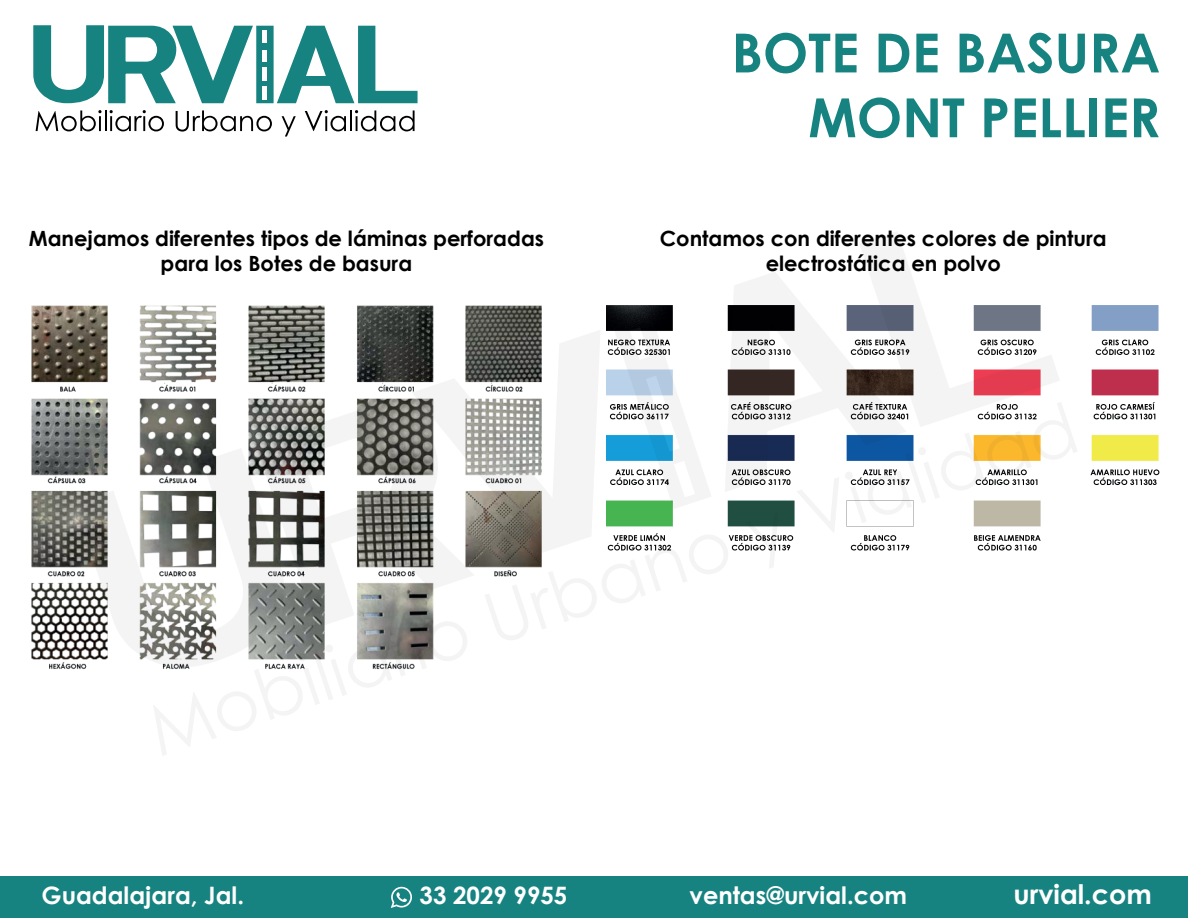
<style>
.page{position:relative;width:1188px;height:918px;background:#fff}
.page>*{position:absolute;margin:0;border:0;box-sizing:border-box;transform-origin:0 0}
.t1{font:700 54px/64.8px "Century Gothic";color:#168381;text-align:right}
.t2{font:700 27px "Century Gothic";color:#fff}
.t3{font:700 24px "Century Gothic";color:#fff}
.t4{font:700 21px/25.2px "Century Gothic";color:#000001;text-align:center}
</style>
<div class="page">
<img style="left:31px;top:305px;width:122px;height:364px">
<img style="left:1090px;top:305px;width:70px;height:180px">
<div style="left:0;top:876px;width:1188px;height:42px;background:#168381"></div>
<svg style="left:391px;top:887px;width:21px;height:21px"></svg>
<svg style="left:33px;top:25px;width:220px;height:79px"></svg>
<div style="left:256px;top:26px;width:18px;height:77px;background:#168381;border:2px solid #168381"></div>
<svg style="left:277px;top:25px;width:141px;height:79px"></svg>
<div style="left:262px;top:31px;width:5px;height:12px;background:#fff"></div>
<svg style="left:36px;top:110px;width:66px;height:21px"></svg>
<hr style="left:105px;top:110px;width:2px;height:21px;background:#000001">
<svg style="left:110px;top:110px;width:54px;height:21px"></svg>
<svg style="left:176px;top:110px;width:96px;height:22px"></svg>
<svg style="left:282px;top:116px;width:14px;height:20px"></svg>
<svg style="left:305px;top:110px;width:41px;height:21px"></svg>
<hr style="left:350px;top:110px;width:2px;height:21px;background:#000001">
<svg style="left:355px;top:110px;width:60px;height:21px"></svg>
<div style="left:262px;top:51px;width:5px;height:11px;background:#fff"></div>
<div style="left:262px;top:67px;width:5px;height:13px;background:#fff"></div>
<div style="left:262px;top:86px;width:5px;height:13px;background:#fff"></div>
<svg style="left:74px;top:448px;width:79px;height:221px"></svg>
<svg style="left:153px;top:232px;width:924px;height:523px"></svg>
<p class="t4" style="left:29px;top:225px;width:517px">Manejamos diferentes tipos de láminas perforadas para los Botes de basura</p>
<h1 class="t1" style="left:732px;top:18px;width:430px">BOTE DE BASURA<br>MONT PELLIER</h1>
<p class="t4" style="left:660px;top:225px;width:448px">Contamos con diferentes colores de pintura electrostática en polvo</p>
<p class="t3" style="left:42px;top:878px;width:204px">Guadalajara, Jal.</p>
<p class="t3" style="left:420px;top:878px;width:149px">33 2029 9955</p>
<p class="t3" style="left:690px;top:878px;width:219px">ventas@urvial.com</p>
<p class="t2" style="left:1014px;top:874px;width:140px">urvial.com</p>
</div>
